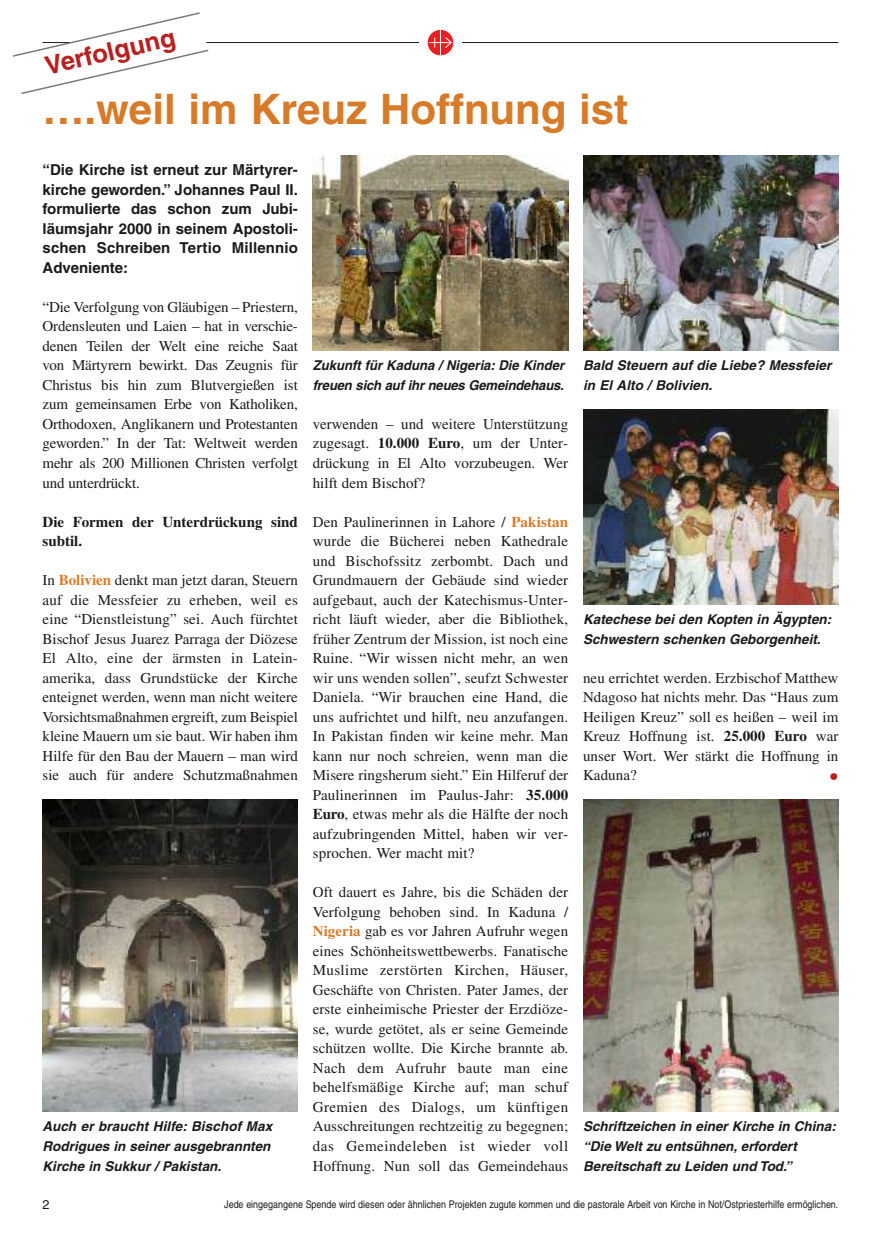
<style>
.page{position:relative;width:881px;height:1234px;background:#fff}
.page>*{position:absolute;margin:0;border:0;box-sizing:border-box;transform-origin:0 0}
.t1{font:700 42px "Helvetica";color:#d87b29}
.t2{font:700 25.5px "Helvetica";color:#ba1f1f}
.t3{font:25.5px "Times";color:#ba1f1f}
.t4{font:15px/19.5px "Times";color:#1b1a1b;text-align:justify}
.t5{font:700 15px/19.5px "Helvetica";letter-spacing:.01em;color:#1b1a1b;text-align:justify}
.t6{font:700 15px/19.5px "Times";color:#1b1a1b}
.t7{font:italic 700 13.5px/19.5px "Helvetica";color:#1b1a1b}
.t8{font:12.75px "Helvetica";color:#1b1a1b}
.t9{font:10.5px "Helvetica";color:#1b1a1b;scale:.85 1}
.s1{font-weight:700;color:#d87b29}
.s2{font-weight:700}
</style>
<div class="page">
<hr style="left:43px;top:42px;width:795px;height:1px;background:#1b1a1b">
<div style="left:419px;top:21px;width:42px;height:43px;background:#fff"></div>
<svg style="left:427px;top:30px;width:26px;height:25px"></svg>
<svg style="left:429px;top:30px;width:23px;height:25px"></svg>
<img style="left:583px;top:409px;width:255px;height:195px">
<img style="left:583px;top:799px;width:255px;height:312px">
<img style="left:43px;top:799px;width:255px;height:312px">
<img style="left:583px;top:156px;width:255px;height:195px">
<img style="left:313px;top:156px;width:255px;height:195px">
<svg style="left:12px;top:12px;width:198px;height:82px"></svg>
<h2 class="t2" style="left:43px;top:57px;width:134px;rotate:-13deg">Verfolgung</h2>
<h1 class="t1" style="left:43px;top:94px;width:587px">….weil im Kreuz Hoffnung ist</h1>
<p class="t5" style="left:43px;top:162px;width:257px">“Die Kirche ist erneut zur Märtyrer&shy;kirche geworden.” Johannes Paul II. formulierte das schon zum Jubi&shy;läumsjahr 2000 in seinem Apostoli&shy;schen Schreiben Tertio Millennio Adveniente:</p>
<p class="t4" style="left:43px;top:298px;width:257px">“Die Verfolgung von Gläubigen – Priestern, Ordensleuten und Laien – hat in verschie&shy;denen Teilen der Welt eine reiche Saat von Märtyrern bewirkt. Das Zeugnis für Christus bis hin zum Blutvergießen ist zum gemeinsamen Erbe von Katholiken, Orthodoxen, Anglikanern und Protestanten geworden.” In der Tat: Weltweit werden mehr als 200 Millionen Christen verfolgt und unterdrückt.</p>
<p class="t6" style="left:43px;top:513px;width:257px">Die Formen der Unterdrückung sind subtil.</p>
<p class="t4" style="left:43px;top:571px;width:257px">In <span class="s1">Bolivien</span> denkt man jetzt daran, Steuern auf die Messfeier zu erheben, weil es eine “Dienstleistung” sei. Auch fürchtet Bischof Jesus Juarez Parraga der Diözese El Alto, eine der ärmsten in Latein&shy;amerika, dass Grundstücke der Kirche enteignet werden, wenn man nicht weitere Vorsichtsmaßnahmen ergreift, zum Beispiel kleine Mauern um sie baut. Wir haben ihm Hilfe für den Bau der Mauern – man wird sie auch für andere Schutzmaßnahmen</p>
<p class="t7" style="left:313px;top:357px;width:253px">Zukunft für Kaduna / Nigeria: Die Kinder freuen sich auf ihr neues Gemeindehaus.</p>
<p class="t7" style="left:583px;top:357px;width:250px">Bald Steuern auf die Liebe? Messfeier in El Alto / Bolivien.</p>
<p class="t4" style="left:313px;top:415px;width:257px">verwenden – und weitere Unterstützung zugesagt. <span class="s2">10.000 Euro</span>, um der Unter&shy;drückung in El Alto vorzubeugen. Wer hilft dem Bischof?</p>
<p class="t4" style="left:313px;top:513px;width:257px">Den Paulinerinnen in Lahore / <span class="s1">Pakistan </span>wurde die Bücherei neben Kathedrale und Bischofssitz zerbombt. Dach und Grundmauern der Gebäude sind wieder aufgebaut, auch der Katechismus-Unter&shy;richt läuft wieder, aber die Bibliothek, früher Zentrum der Mission, ist noch eine Ruine. “Wir wissen nicht mehr, an wen wir uns wenden sollen”, seufzt Schwester Daniela. “Wir brauchen eine Hand, die uns aufrichtet und hilft, neu anzufangen.<br>In Pakistan finden wir keine mehr. Man kann nur noch schreien, wenn man die Misere ringsherum sieht.” Ein Hilferuf der Paulinerinnen im Paulus-Jahr: <span class="s2">35.000<br>Euro</span>, etwas mehr als die Hälfte der noch aufzubringenden Mittel, haben wir ver&shy;sprochen. Wer macht mit?</p>
<p class="t4" style="left:313px;top:883px;width:257px">Oft dauert es Jahre, bis die Schäden der Verfolgung behoben sind. In Kaduna / <span class="s1">Nigeria</span> gab es vor Jahren Aufruhr wegen eines Schönheitswettbewerbs. Fanatische Muslime zerstörten Kirchen, Häuser, Geschäfte von Christen. Pater James, der erste einheimische Priester der Erzdiöze&shy;se, wurde getötet, als er seine Gemeinde schützen wollte. Die Kirche brannte ab.<br>Nach dem Aufruhr baute man eine behelfsmäßige Kirche auf; man schuf Gremien des Dialogs, um künftigen Ausschreitungen rechtzeitig zu begegnen; das Gemeindeleben ist wieder voll Hoffnung. Nun soll das Gemeindehaus</p>
<p class="t7" style="left:583px;top:610px;width:250px">Katechese bei den Kopten in Ägypten:<br>Schwestern schenken Geborgenheit.</p>
<p class="t4" style="left:583px;top:669px;width:257px">neu errichtet werden. Erzbischof Matthew Ndagoso hat nichts mehr. Das “Haus zum Heiligen Kreuz” soll es heißen – weil im Kreuz Hoffnung ist. <span class="s2">25.000 Euro</span> war unser Wort. Wer stärkt die Hoffnung in Kaduna?</p>
<h2 class="t3" style="left:829px;top:767px;width:10px">•</h2>
<p class="t7" style="left:43px;top:1117px;width:231px">Auch er braucht Hilfe: Bischof Max<br>Rodrigues in seiner ausgebrannten<br>Kirche in Sukkur / Pakistan.</p>
<p class="t7" style="left:583px;top:1117px;width:254px">Schriftzeichen in einer Kirche in China: “Die Welt zu entsühnen, erfordert<br>Bereitschaft zu Leiden und Tod.”</p>
<p class="t8" style="left:43px;top:1198px;width:9px">2</p>
<p class="t9" style="left:224px;top:1200px;width:723px">Jede eingegangene Spende wird diesen oder ähnlichen Projekten zugute kommen und die pastorale Arbeit von Kirche in Not/Ostpriesterhilfe ermöglichen.</p>
</div>
